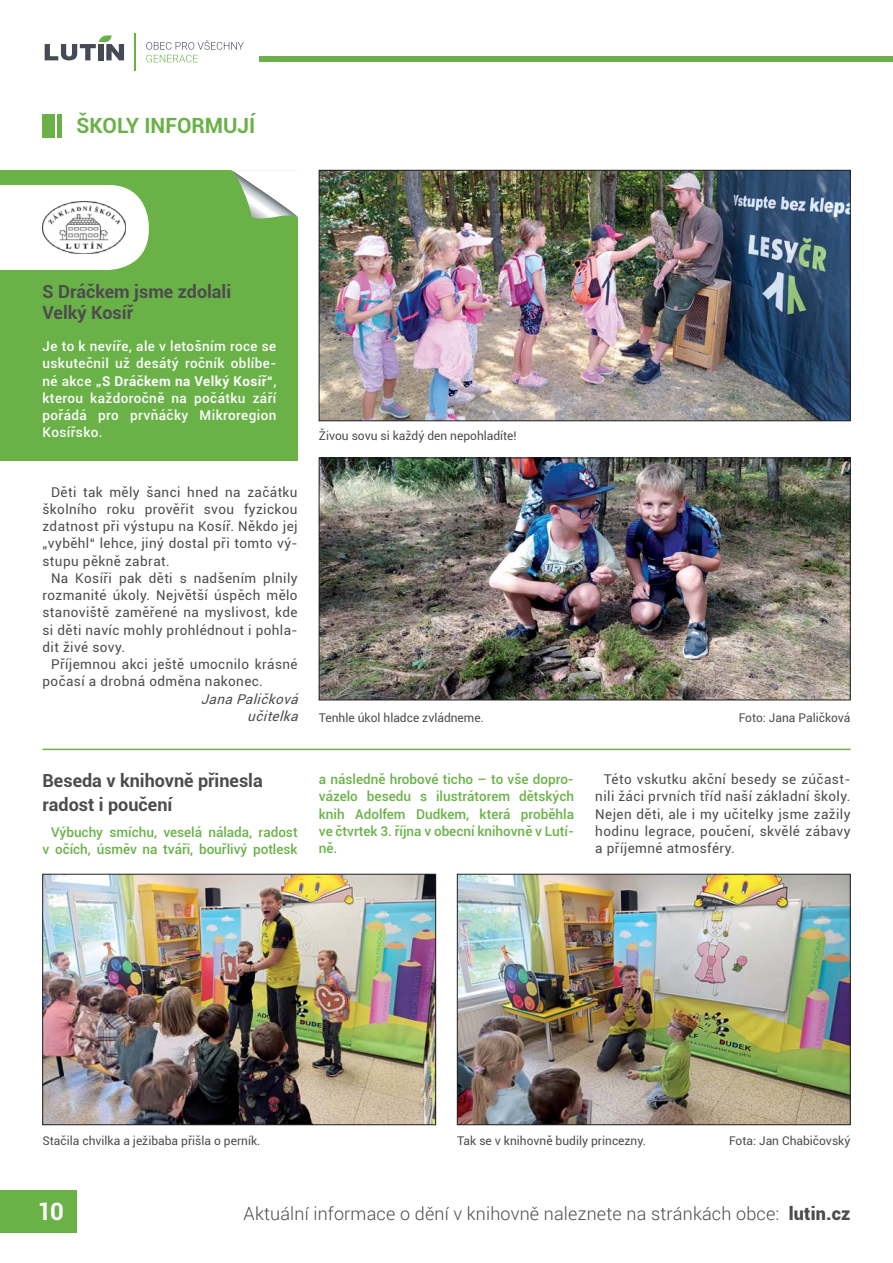
<style>
.page{position:relative;width:893px;height:1263px;background:#fff}
.page>*{position:absolute;margin:0;border:0;box-sizing:border-box;transform-origin:0 0}
.t1{font:700 24px "Roboto";color:#fff}
.t2{font:700 21px "Roboto";color:#6ab148}
.t3{font:700 18px/21px "Roboto";color:#4c4c4e}
.t4{font:300 18px "Roboto";letter-spacing:.01em;color:#4c4c4e}
.t5{font:13.5px/17.2px "Roboto";letter-spacing:.03em;color:#4c4c4e;text-align:justify}
.t6{font:500 13.5px/17.2px "Roboto";color:#6ab148;text-align:right}
.t7{font:500 13.5px/17.2px "Roboto";letter-spacing:.03em;color:#fff;text-align:justify}
.t8{font:italic 13.5px/17.2px "Roboto";color:#4c4c4e;text-align:right}
.t9{font:12px "Roboto";color:#4c4c4e}
.s1{font-weight:700}
.s2{font-weight:900}
</style>
<div class="page">
<div style="left:0;top:1191px;width:77px;height:42px;background:#6ab148"></div>
<div style="left:259px;top:57px;width:634px;height:5px;background:#69b048"></div>
<svg style="left:146px;top:40px;width:98px;height:22px"></svg>
<hr style="left:135px;top:34px;width:1px;height:37px;background:#6ab148">
<svg style="left:45px;top:35px;width:79px;height:25px"></svg>
<hr style="left:43px;top:749px;width:807px;height:1px;background:#6ab148">
<div style="left:57px;top:114px;width:5px;height:24px;background:#6ab148"></div>
<div style="left:43px;top:114px;width:12px;height:24px;background:#6ab148"></div>
<div style="left:0;top:171px;width:298px;height:290px;background:#6ab148"></div>
<svg style="left:0;top:185px;width:149px;height:85px;background:#f2f7ef"></svg>
<img style="left:43px;top:202px;width:82px;height:51px">
<svg style="left:231px;top:170px;width:67px;height:49px"></svg>
<img style="left:321px;top:172px;width:527px;height:247px">
<div style="left:319px;top:170px;width:531px;height:251px;border:1px solid #231f20"></div>
<img style="left:321px;top:460px;width:527px;height:238px">
<div style="left:319px;top:458px;width:531px;height:242px;border:1px solid #231f20"></div>
<img style="left:45px;top:876px;width:389px;height:247px">
<div style="left:43px;top:874px;width:393px;height:251px;border:1px solid #231f20"></div>
<img style="left:459px;top:876px;width:389px;height:247px">
<div style="left:457px;top:874px;width:393px;height:251px;border:1px solid #231f20"></div>
<h2 class="t2" style="left:77px;top:114px;width:180px">ŠKOLY INFORMUJÍ</h2>
<h3 class="t3" style="left:43px;top:282px;width:190px">S Dráčkem jsme zdolali<br>Velký Kosíř</h3>
<p class="t7" style="left:43px;top:338px;width:235px">Je to k nevíře, ale v letošním roce se uskutečnil už desátý ročník oblíbe&shy;né akce <span class="s1">„S Dráčkem na Velký Kosíř“</span>, kterou každoročně na počátku září pořádá pro prvňáčky Mikroregion Kosířsko.</p>
<p class="t5" style="left:43px;top:483px;width:257px;text-indent:9px">Děti tak měly šanci hned na začátku školního roku prověřit svou fyzickou zdatnost při výstupu na Kosíř. Někdo jej „vyběhl“ lehce, jiný dostal při tomto vý&shy;stupu pěkně zabrat.</p>
<p class="t5" style="left:43px;top:570px;width:257px;text-indent:9px">Na Kosíři pak děti s nadšením plnily rozmanité úkoly. Největší úspěch mělo stanoviště zaměřené na myslivost, kde si děti navíc mohly prohlédnout i pohla&shy;dit živé sovy.</p>
<p class="t5" style="left:43px;top:656px;width:257px;text-indent:9px">Příjemnou akci ještě umocnilo krásné počasí a drobná odměna nakonec.</p>
<p class="t8" style="left:201px;top:690px;width:103px">Jana Paličková učitelka</p>
<p class="t9" style="left:319px;top:429px;width:199px">Živou sovu si každý den nepohladíte!</p>
<p class="t9" style="left:319px;top:711px;width:166px">Tenhle úkol hladce zvládneme.</p>
<p class="t9" style="left:739px;top:711px;width:113px">Foto: Jana Paličková</p>
<h3 class="t3" style="left:43px;top:769px;width:222px;line-height:24px">Beseda v knihovně přinesla radost i poučení</h3>
<p class="t6" style="left:43px;top:824px;width:257px">Výbuchy smíchu, veselá nálada, radost v očích, úsměv na tváři, bouřlivý potlesk</p>
<p class="t6" style="left:319px;top:771px;width:257px;text-align:justify">a následně hrobové ticho – to vše dopro&shy;vázelo besedu s ilustrátorem dětských knih Adolfem Dudkem, která proběhla ve čtvrtek 3. října v obecní knihovně v Lutí&shy;ně.</p>
<p class="t5" style="left:595px;top:771px;width:257px;text-indent:9px">Této vskutku akční besedy se zúčast&shy;nili žáci prvních tříd naší základní školy.<br>Nejen děti, ale i my učitelky jsme zažily hodinu legrace, poučení, skvělé zábavy a příjemné atmosféry.</p>
<p class="t9" style="left:43px;top:1134px;width:219px">Stačila chvilka a ježibaba přišla o perník.</p>
<p class="t9" style="left:457px;top:1134px;width:190px">Tak se v knihovně budily princezny.</p>
<p class="t9" style="left:729px;top:1134px;width:123px">Fota: Jan Chabičovský</p>
<h1 class="t1" style="left:38px;top:1197px;width:28px">10</h1>
<h3 class="t4" style="left:244px;top:1201px;width:608px">Aktuální informace o dění v knihovně naleznete na stránkách obce: <span class="s2">lutin.cz</span></h3>
</div>
